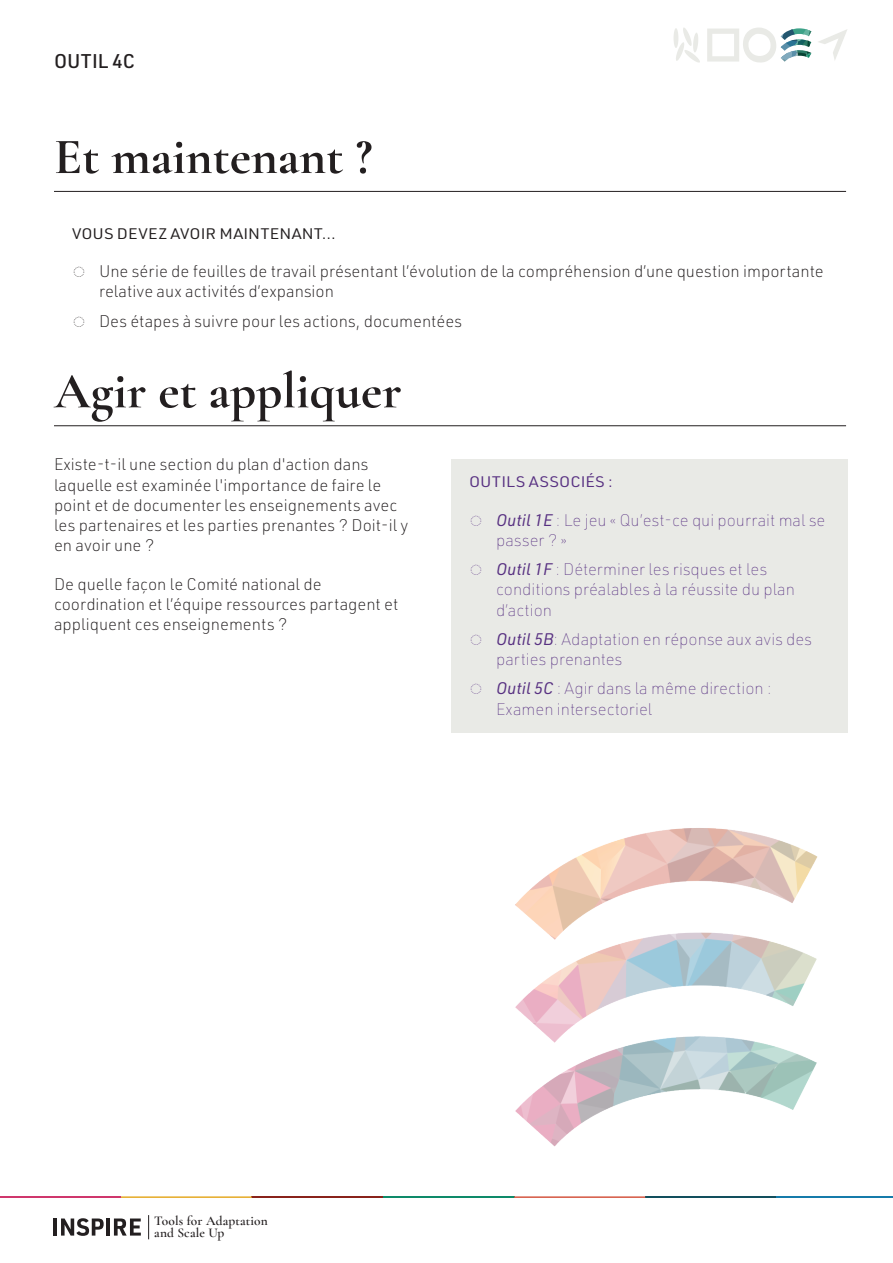
<style>
.page{position:relative;width:893px;height:1263px;background:#fff}
.page>*{position:absolute;margin:0;border:0;box-sizing:border-box;transform-origin:0 0}
.W_H1{font:700 51px "Cormorant Garamond";color:#231f20}
.W_Tool_at_top_of_pag{font:500 19.5px "URWDIN";color:#231f20}
.W_think_reflect_act{font:200 16.5px/20.2px "URWDIN";color:#231f20}
.t1{font:100 16.5px/20.2px "URWDIN";color:#583182}
.W_H4{font:15px "URWDIN";letter-spacing:.005em;color:#231f20;scale:1.1 1}
.W_H4-2{font:15px "URWDIN";letter-spacing:.01em;color:#583182;scale:1.1 1}
.t2{font:600 13.35px/11.4px "Cormorant Garamond";letter-spacing:.01em;color:#231f20}
.s1{font-weight:400;font-style:italic}
</style>
<div class="page">
<hr style="left:54px;top:191px;width:792px;height:1px;background:#231f20">
<hr style="left:54px;top:1218px;width:3px;height:17px;background:#231f20">
<svg style="left:61px;top:1218px;width:43px;height:18px"></svg>
<hr style="left:106px;top:1218px;width:4px;height:17px;background:#231f20">
<svg style="left:114px;top:1218px;width:27px;height:17px"></svg>
<svg style="left:148px;top:1215px;width:1px;height:24px"></svg>
<hr style="left:252px;top:1196px;width:131px;height:2px;background:#89231b">
<hr style="left:121px;top:1196px;width:131px;height:2px;background:#e5aa25">
<hr style="left:0;top:1196px;width:121px;height:2px;background:#cf366c">
<hr style="left:383px;top:1196px;width:131px;height:2px;background:#0e8a69">
<hr style="left:645px;top:1196px;width:131px;height:2px;background:#124f5d">
<hr style="left:776px;top:1196px;width:117px;height:2px;background:#157baa">
<hr style="left:514px;top:1196px;width:131px;height:2px;background:#d55641">
<hr style="left:54px;top:425px;width:792px;height:1px;background:#231f20">
<div style="left:451px;top:459px;width:396px;height:274px;background:#e9eae6"></div>
<svg style="left:674px;top:28px;width:26px;height:35px"></svg>
<svg style="left:707px;top:27px;width:104px;height:36px"></svg>
<svg style="left:818px;top:29px;width:29px;height:31px"></svg>
<img style="left:515px;top:828px;width:303px;height:319px">
<p class="W_Tool_at_top_of_pag" style="left:54px;top:48px;width:83px">OUTIL 4C</p>
<h1 class="W_H1" style="left:54px;top:125px;width:320px">Et maintenant ?</h1>
<p class="W_H4" style="left:72px;top:223px;width:241px">VOUS DEVEZ AVOIR MAINTENANT...</p>
<p class="W_think_reflect_act" style="left:99px;top:261px;width:726px;text-indent:-27px">◌ Une série de feuilles de travail présentant l’évolution de la compréhension d’une question importante relative aux activités d’expansion</p>
<p class="W_think_reflect_act" style="left:72px;top:310px;width:392px">◌ Des étapes à suivre pour les actions, documentées</p>
<p class="W_H1" style="left:54px;top:359px;width:349px">Agir et appliquer</p>
<p class="W_think_reflect_act" style="left:54px;top:454px;width:356px">Existe-t-il une section du plan d'action dans laquelle est examinée l'importance de faire le point et de documenter les enseignements avec les partenaires et les parties prenantes ? Doit-il y en avoir une ?</p>
<p class="W_think_reflect_act" style="left:54px;top:573px;width:346px">De quelle façon le Comité national de coordination et l’équipe ressources partagent et appliquent ces enseignements ?</p>
<p class="W_H4-2" style="left:469px;top:472px;width:132px">OUTILS ASSOCIÉS :</p>
<p class="t1" style="left:496px;top:509px;width:331px;text-indent:-27px">◌ <span class="s1">Outil 1E</span> : Le jeu « Qu’est-ce qui pourrait mal se passer ? »</p>
<p class="t1" style="left:496px;top:559px;width:300px;text-indent:-27px">◌ <span class="s1">Outil 1F</span> : Déterminer les risques et les conditions préalables à la réussite du plan d’action</p>
<p class="t1" style="left:496px;top:628px;width:317px;text-indent:-27px">◌ <span class="s1">Outil 5B</span>: Adaptation en réponse aux avis des parties prenantes</p>
<p class="t1" style="left:496px;top:678px;width:277px;text-indent:-27px">◌ <span class="s1">Outil 5C</span> : Agir dans la même direction :<br>Examen intersectoriel</p>
<p class="t2" style="left:154px;top:1215px;width:115px">Tools for Adaptation</p>
<p class="t2" style="left:154px;top:1215px;width:72px">Guide to and Scale Up</p>
</div>
